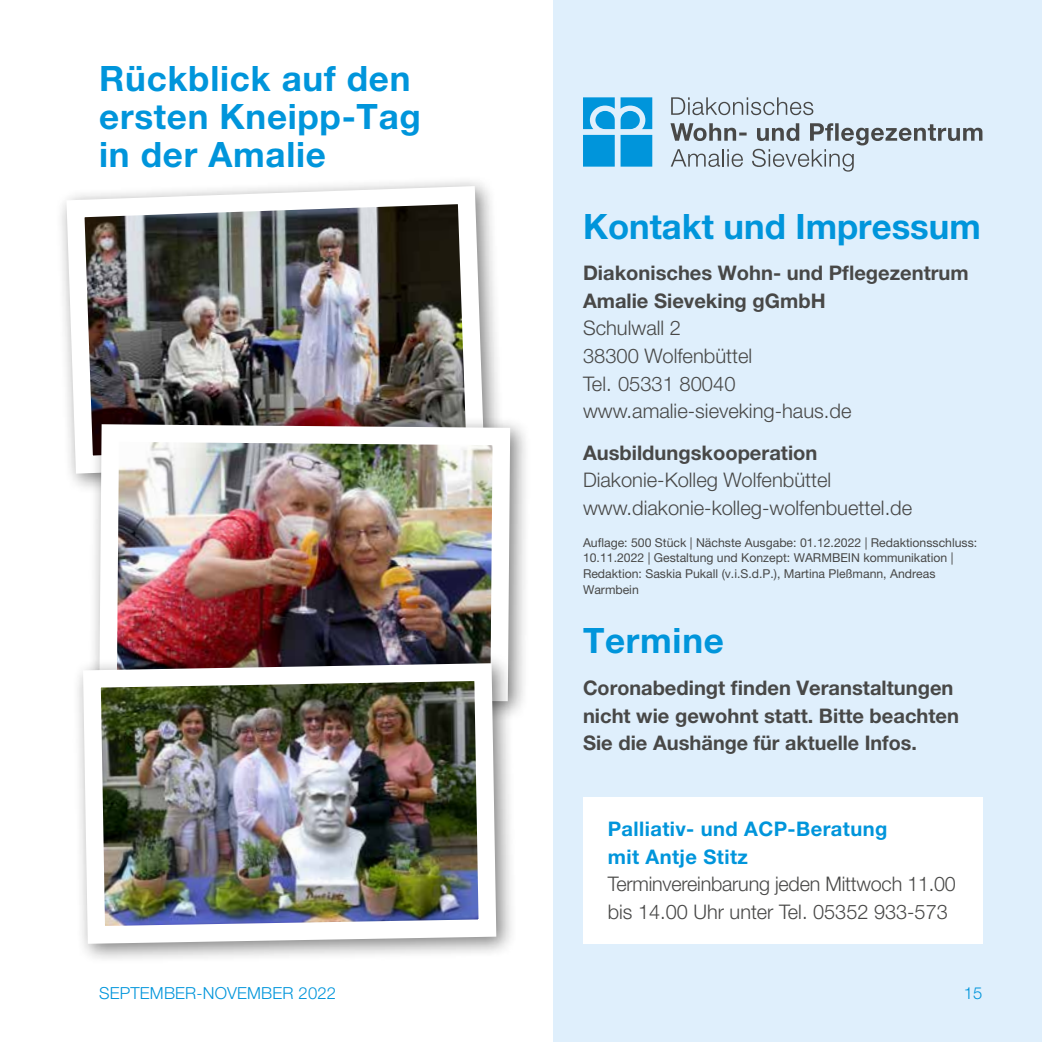
<style>
.page{position:relative;width:1042px;height:1042px;background:#fff}
.page>*{position:absolute;margin:0;border:0;box-sizing:border-box;transform-origin:0 0}
.t1{font:700 35px/37.6px "Helvetica Neue LT Pro";letter-spacing:.02em;color:#0095db}
.t2{font:700 35px "Helvetica Neue LT Pro";color:#0095db}
.t3{font:300 20.12px/27.7px "Helvetica Neue LT Pro";color:#484847}
.t4{font:700 20.12px/27.7px "Helvetica Neue LT Pro";color:#484847}
.t5{font:700 20.12px/27.7px "Helvetica Neue LT Pro";letter-spacing:.02em;color:#0095db}
.t6{font:300 16.62px "Helvetica Neue LT Pro";letter-spacing:.01em;color:#0095db}
.t7{font:12.25px/15.8px "Helvetica Neue LT Pro";color:#484847}
</style>
<div class="page">
<div style="left:553px;top:0;width:489px;height:1042px;background:#dfeffc"></div>
<svg style="left:583px;top:97px;width:69px;height:70px"></svg>
<svg style="left:671px;top:97px;width:142px;height:18px"></svg>
<svg style="left:670px;top:123px;width:312px;height:49px"></svg>
<div style="left:583px;top:797px;width:399px;height:147px;background:#fff"></div>
<div style="left:55px;top:175px;width:450px;height:319px;background:#000;opacity:.5"></div>
<img style="left:57px;top:177px;width:436px;height:306px">
<div style="left:88px;top:413px;width:444px;height:309px;background:#000;opacity:.5"></div>
<img style="left:90px;top:415px;width:429px;height:295px">
<div style="left:72px;top:652px;width:445px;height:313px;background:#000;opacity:.5"></div>
<img style="left:74px;top:654px;width:431px;height:298px">
<h1 class="t1" style="left:99px;top:59px;width:323px">Rückblick auf den ersten Kneipp-Tag in der Amalie</h1>
<h1 class="t2" style="left:583px;top:204px;width:399px">Kontakt und Impressum</h1>
<p class="t4" style="left:583px;top:259px;width:387px">Diakonisches Wohn- und Pflegezentrum<br>Amalie Sieveking gGmbH</p>
<p class="t3" style="left:583px;top:314px;width:270px">Schulwall 2<br>38300 Wolfenbüttel<br>Tel. 05331 80040 www.amalie-sieveking-haus.de</p>
<p class="t4" style="left:583px;top:438px;width:236px">Ausbildungskooperation</p>
<p class="t3" style="left:583px;top:466px;width:331px">Diakonie-Kolleg Wolfenbüttel www.diakonie-kolleg-wolfenbuettel.de</p>
<p class="t7" style="left:583px;top:534px;width:396px">Auflage: 500 Stück | Nächste Ausgabe: 01.12.2022 | Redaktionsschluss:<br>10.11.2022 | Gestaltung und Konzept: WARMBEIN kommunikation | Redaktion: Saskia Pukall (v.i.S.d.P.), Martina Pleßmann, Andreas Warmbein</p>
<h1 class="t1" style="left:583px;top:621px;width:142px">Termine</h1>
<p class="t4" style="left:583px;top:673px;width:378px">Coronabedingt finden Veranstaltungen nicht wie gewohnt statt. Bitte beachten<br>Sie die Aushänge für aktuelle Infos.</p>
<p class="t5" style="left:608px;top:814px;width:281px">Palliativ- und ACP-Beratung mit Antje Stitz</p>
<p class="t3" style="left:608px;top:870px;width:350px">Terminvereinbarung jeden Mittwoch 11.00 bis 14.00 Uhr unter Tel. 05352 933-573</p>
<p class="t6" style="left:99px;top:983px;width:238px">SEPTEMBER-NOVEMBER 2022</p>
<p class="t6" style="left:964px;top:983px;width:20px">15</p>
</div>
